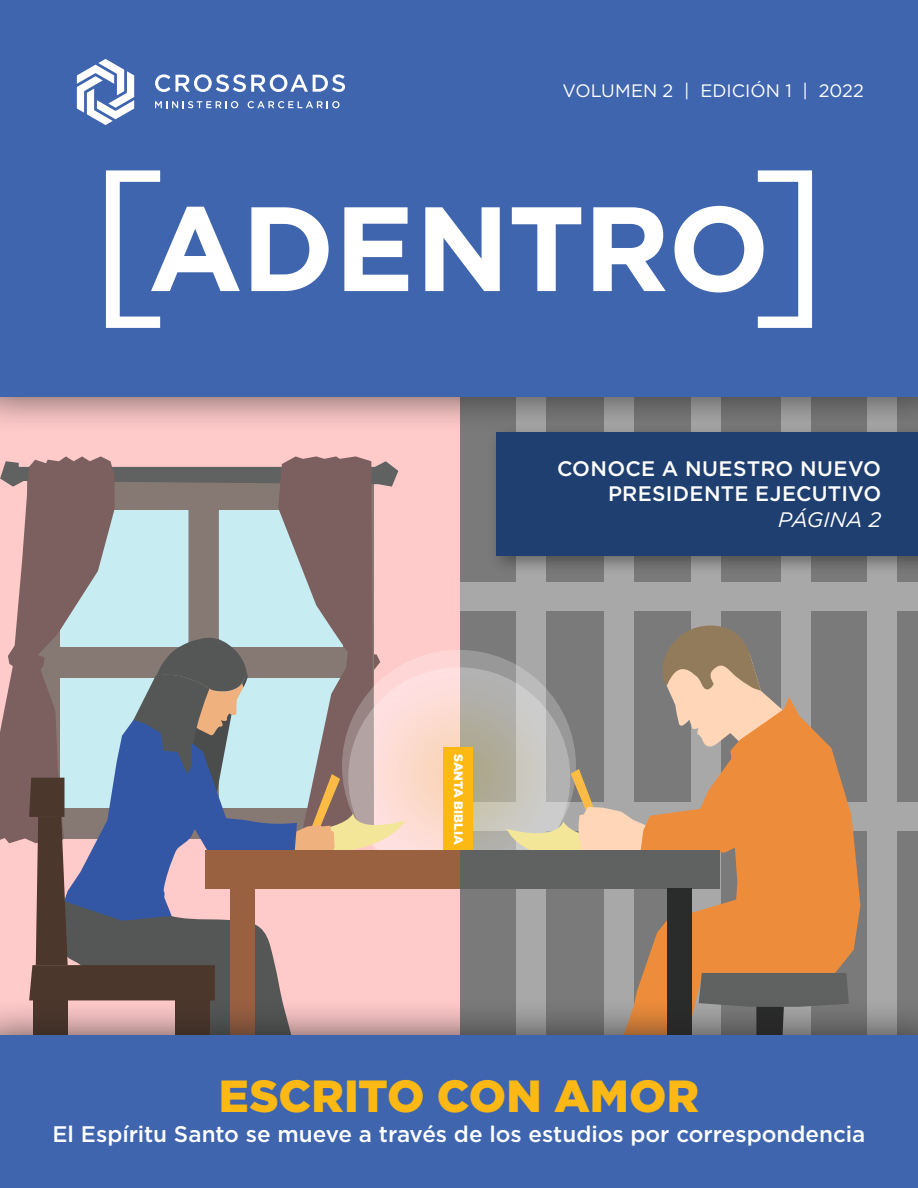
<style>
.page{position:relative;width:918px;height:1188px;background:#fff}
.page>*{position:absolute;margin:0;border:0;box-sizing:border-box;transform-origin:0 0}
.t1{font:189.75px "Gotham";color:#fff}
.t2{font:700 119.7px "Gotham";letter-spacing:-.01em;color:#fff}
.t3{font:900 45px "Gotham";color:#fcb814}
.t4{font:500 22.5px "Gotham";color:#fff}
.t5{font:500 21px/25.2px "Gotham";letter-spacing:.01em;color:#fff;text-align:right}
.t6{font:italic 21px "Gotham";color:#fff}
.t7{font:18px "Gotham";color:#fff}
.t8{font:900 12.3px "Gotham";color:#fff}
</style>
<div class="page">
<div style="left:459px;top:396px;width:459px;height:652px;background:#7a7a7a"></div>
<div style="left:459px;top:582px;width:459px;height:29px;background:#a8a8a8"></div>
<div style="left:460px;top:802px;width:458px;height:29px;background:#a8a8a8"></div>
<div style="left:867px;top:396px;width:29px;height:652px;background:#a8a8a8"></div>
<div style="left:782px;top:396px;width:29px;height:652px;background:#a8a8a8"></div>
<div style="left:692px;top:396px;width:29px;height:652px;background:#a8a8a8"></div>
<div style="left:604px;top:396px;width:30px;height:652px;background:#a8a8a8"></div>
<div style="left:516px;top:396px;width:30px;height:652px;background:#a8a8a8"></div>
<div style="left:0;top:396px;width:460px;height:652px;background:#ffcaca"></div>
<svg style="left:406px;top:650px;width:170px;height:119px"></svg>
<svg style="left:406px;top:667px;width:164px;height:183px"></svg>
<div style="left:444px;top:747px;width:29px;height:105px;background:#fdb913"></div>
<svg style="left:506px;top:769px;width:113px;height:81px"></svg>
<svg style="left:619px;top:702px;width:241px;height:296px;fill:#ed8c3b"></svg>
<div style="left:699px;top:973px;width:150px;height:25px;background:#606161"></div>
<svg style="left:653px;top:626px;width:139px;height:127px"></svg>
<div style="left:206px;top:850px;width:514px;height:38px;background:#9a6141"></div>
<div style="left:460px;top:850px;width:260px;height:38px;background:#606161"></div>
<div style="left:667px;top:888px;width:25px;height:160px;background:#2a2b2b"></div>
<svg style="left:0;top:456px;width:406px;height:542px"></svg>
<div style="left:0;top:0;width:918px;height:434px;background:#231f20;opacity:.75"></div>
<div style="left:0;top:0;width:918px;height:396px;background:#3e65ae"></div>
<div style="left:0;top:998px;width:918px;height:190px;background:#231f20;opacity:.75"></div>
<div style="left:0;top:1035px;width:918px;height:153px;background:#3e65ae"></div>
<div style="left:486px;top:422px;width:432px;height:154px;background:#231f20;opacity:.5"></div>
<div style="left:497px;top:433px;width:421px;height:123px;background:#1e3f70"></div>
<svg style="left:77px;top:59px;width:57px;height:66px"></svg>
<svg style="left:155px;top:74px;width:190px;height:18px"></svg>
<svg style="left:155px;top:101px;width:83px;height:7px"></svg>
<svg style="left:248px;top:101px;width:92px;height:7px"></svg>
<p class="t7" style="left:563px;top:79px;width:303px">VOLUMEN 2 | EDICIÓN 1 | 2022</p>
<p class="t1" style="left:88px;top:115px;width:85px">[</p>
<p class="t2" style="left:148px;top:169px;width:623px">ADENTRO</p>
<p class="t8" style="left:467px;top:754px;width:92px;rotate:90deg">SANTA BIBLIA</p>
<p class="t5" style="left:557px;top:456px;width:326px">CONOCE A NUESTRO NUEVO<br>PRESIDENTE EJECUTIVO</p>
<p class="t6" style="left:778px;top:506px;width:104px">PÁGINA 2</p>
<p class="t3" style="left:219px;top:1065px;width:482px">ESCRITO CON AMOR</p>
<p class="t4" style="left:53px;top:1119px;width:814px">El Espíritu Santo se mueve a través de los estudios por correspondencia</p>
</div>
